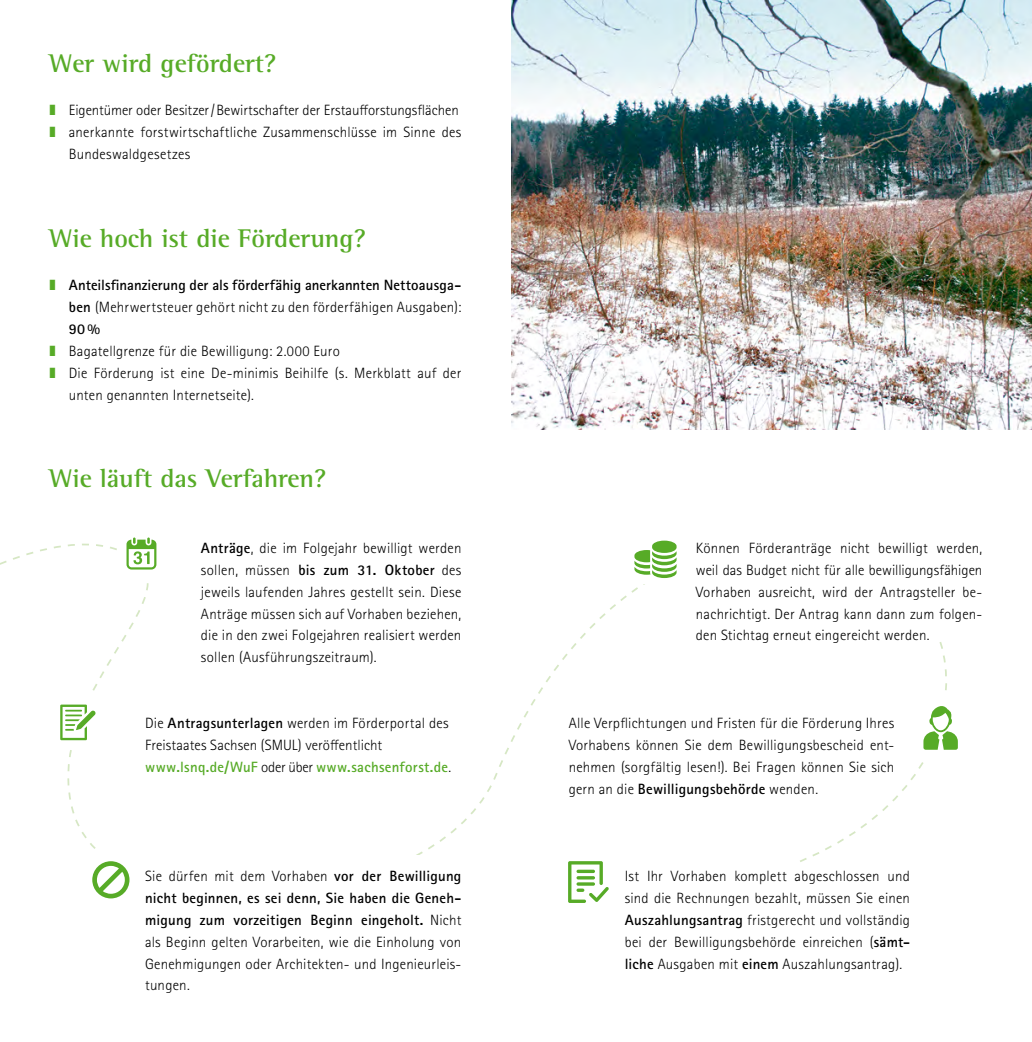
<style>
.page{position:relative;width:1032px;height:1042px;background:#fff}
.page>*{position:absolute;margin:0;border:0;box-sizing:border-box;transform-origin:0 0}
.t1{font:700 26.25px "Rotis Semi Serif Pro";color:#57ab27}
.Flei_text{font:300 14.88px/21.9px "Rotis Sans Serif Pro";letter-spacing:.01em;color:#000;text-align:justify}
.t2{font:700 14.88px/21.9px "Rotis Sans Serif Pro";letter-spacing:.005em;color:#000;text-align:justify}
.s1{color:#57ab27}
.s2{font-weight:300}
.s3{font-weight:700}
.s4{font-weight:700;color:#57ab27}
</style>
<div class="page">
<img style="left:511px;top:0;width:521px;height:429px">
<svg style="left:92px;top:861px;width:37px;height:37px"></svg>
<svg style="left:634px;top:540px;width:42px;height:38px"></svg>
<svg style="left:923px;top:706px;width:35px;height:44px"></svg>
<svg style="left:568px;top:861px;width:41px;height:42px"></svg>
<hr style="left:576px;top:876px;width:19px;height:3px;background:#57ab27;border-radius:2px">
<svg style="left:0;top:537px;width:157px;height:263px"></svg>
<h1 class="t1" style="left:50px;top:47px;width:228px">Wer wird gefördert?</h1>
<p class="Flei_text" style="left:50px;top:100px;width:411px"><span class="s1">❚</span> Eigentümer oder Besitzer/Bewirtschafter der Erstaufforstungsflächen</p>
<p class="Flei_text" style="left:69px;top:121px;width:394px;text-indent:-19px"><span class="s1">❚</span> anerkannte forstwirtschaftliche Zusammenschlüsse im Sinne des<br>Bundeswaldgesetzes</p>
<h1 class="t1" style="left:50px;top:222px;width:318px">Wie hoch ist die Förderung?</h1>
<p class="t2" style="left:69px;top:274px;width:394px;text-indent:-19px"><span class="s1">❚</span> Anteilsfinanzierung der als förderfähig anerkannten Nettoausga&shy;ben <span class="s2">(Mehrwertsteuer gehört nicht zu den förderfähigen Ausgaben):<br></span>90%</p>
<p class="Flei_text" style="left:50px;top:340px;width:292px"><span class="s1">❚</span> Bagatellgrenze für die Bewilligung: 2.000 Euro</p>
<p class="Flei_text" style="left:69px;top:362px;width:394px;text-indent:-19px"><span class="s1">❚</span> Die Förderung ist eine De-minimis Beihilfe (s. Merkblatt auf der unten genannten Internetseite).</p>
<h1 class="t1" style="left:50px;top:462px;width:278px">Wie läuft das Verfahren?</h1>
<p class="Flei_text" style="left:201px;top:537px;width:262px"><span class="s3">Anträge</span>, die im Folgejahr bewilligt werden sollen, müssen <span class="s3">bis zum 31. Oktober</span> des jeweils laufenden Jahres gestellt sein. Diese Anträge müssen sich auf Vorhaben beziehen, die in den zwei Folgejahren realisiert werden sollen (Ausführungszeitraum).</p>
<p class="Flei_text" style="left:145px;top:712px;width:308px;text-align:left">Die <span class="s3">Antragsunterlagen</span> werden im Förderportal des<br>Freistaates Sachsen (SMUL) veröffentlicht <span class="s4">www.lsnq.de/WuF</span> oder über <span class="s4">www.sachsenforst.de</span>.</p>
<p class="Flei_text" style="left:145px;top:865px;width:318px">Sie dürfen mit dem Vorhaben <span class="s3">vor der Bewilligung nicht beginnen, es sei denn, Sie haben die Geneh&shy;migung zum vorzeitigen Beginn eingeholt.</span> Nicht als Beginn gelten Vorarbeiten, wie die Einholung von Genehmigungen oder Architekten- und Ingenieurleis&shy;tungen.</p>
<p class="Flei_text" style="left:696px;top:537px;width:288px">Können Förderanträge nicht bewilligt werden, weil das Budget nicht für alle bewilligungsfähigen Vorhaben ausreicht, wird der Antragsteller be&shy;nachrichtigt. Der Antrag kann dann zum folgen&shy;den Stichtag erneut eingereicht werden.</p>
<p class="Flei_text" style="left:569px;top:712px;width:327px">Alle Verpflichtungen und Fristen für die Förderung Ihres Vorhabens können Sie dem Bewilligungsbescheid ent&shy;nehmen (sorgfältig lesen!). Bei Fragen können Sie sich gern an die <span class="s3">Bewilligungsbehörde</span> wenden.</p>
<p class="Flei_text" style="left:625px;top:865px;width:287px">Ist Ihr Vorhaben komplett abgeschlossen und sind die Rechnungen bezahlt, müssen Sie einen <span class="s3">Auszahlungsantrag</span> fristgerecht und vollständig bei der Bewilligungsbehörde einreichen (<span class="s3">sämt&shy;liche</span> Ausgaben mit <span class="s3">einem</span> Auszahlungsantrag).</p>
</div>
